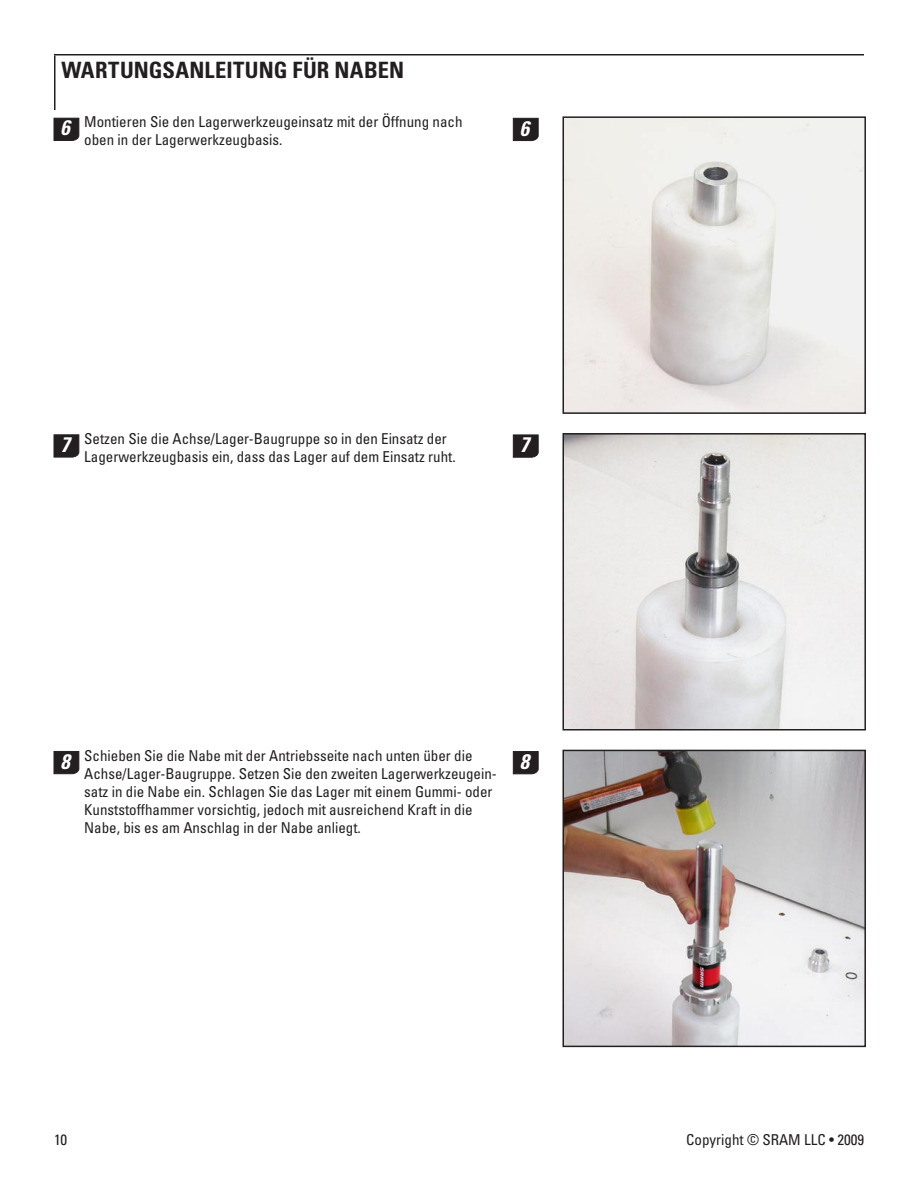
<style>
.page{position:relative;width:918px;height:1188px;background:#fff}
.page>*{position:absolute;margin:0;border:0;box-sizing:border-box;transform-origin:0 0}
.t1{font:700 condensed 22.5px "Univers LT Std";letter-spacing:.01em;color:#231f20}
.t2{font:italic 700 condensed 21px "Univers LT Std";color:#fff}
.t3{font:condensed 15px/18px "Univers LT Std";color:#231f20}
.s1{font-weight:700;font-style:italic;font-size:21px;color:#fff}
</style>
<div class="page">
<hr style="left:54px;top:54px;width:810px;height:2px;background:#231f20">
<hr style="left:54px;top:55px;width:2px;height:55px;background:#231f20">
<svg style="left:53px;top:118px;width:27px;height:23px"></svg>
<svg style="left:53px;top:434px;width:27px;height:24px"></svg>
<svg style="left:53px;top:751px;width:27px;height:23px"></svg>
<svg style="left:513px;top:118px;width:26px;height:23px"></svg>
<img style="left:565px;top:119px;width:298px;height:292px">
<div style="left:562px;top:116px;width:304px;height:298px;border:2px solid #231f20"></div>
<svg style="left:513px;top:434px;width:26px;height:24px"></svg>
<img style="left:565px;top:436px;width:298px;height:292px">
<div style="left:562px;top:433px;width:304px;height:298px;border:2px solid #231f20"></div>
<svg style="left:513px;top:751px;width:26px;height:23px"></svg>
<img style="left:565px;top:753px;width:298px;height:291px">
<div style="left:562px;top:750px;width:304px;height:297px;border:2px solid #231f20"></div>
<h1 class="t1" style="left:62px;top:56px;width:34px">WARTUNGSANLEITUNG</h1>
<h1 class="t1" style="left:293px;top:56px;width:72px">FÜR NABEN</h1>
<p class="t3" style="left:84px;top:113px;width:380px;text-indent:-24px"><span class="s1">6</span> Montieren Sie den Lagerwerkzeugeinsatz mit der Öffnung nach oben in der Lagerwerkzeugbasis.</p>
<h2 class="t2" style="left:520px;top:115px;width:16px">6</h2>
<p class="t3" style="left:84px;top:429px;width:373px;text-indent:-24px"><span class="s1">7</span> Setzen Sie die Achse/Lager-Baugruppe so in den Einsatz der<br>Lagerwerkzeugbasis ein, dass das Lager auf dem Einsatz ruht.</p>
<h2 class="t2" style="left:520px;top:432px;width:16px">7</h2>
<p class="t3" style="left:84px;top:746px;width:414px;text-indent:-24px"><span class="s1">8</span> Schieben Sie die Nabe mit der Antriebsseite nach unten über die Achse/Lager-Baugruppe. Setzen Sie den zweiten Lagerwerkzeugein&shy;satz in die Nabe ein. Schlagen Sie das Lager mit einem Gummi- oder Kunststoffhammer vorsichtig, jedoch mit ausreichend Kraft in die Nabe, bis es am Anschlag in der Nabe anliegt.</p>
<h2 class="t2" style="left:520px;top:749px;width:16px">8</h2>
<p class="t3" style="left:54px;top:1130px;width:15px">10</p>
<p class="t3" style="left:686px;top:1130px;width:179px">Copyright © SRAM LLC • 2009</p>
</div>
